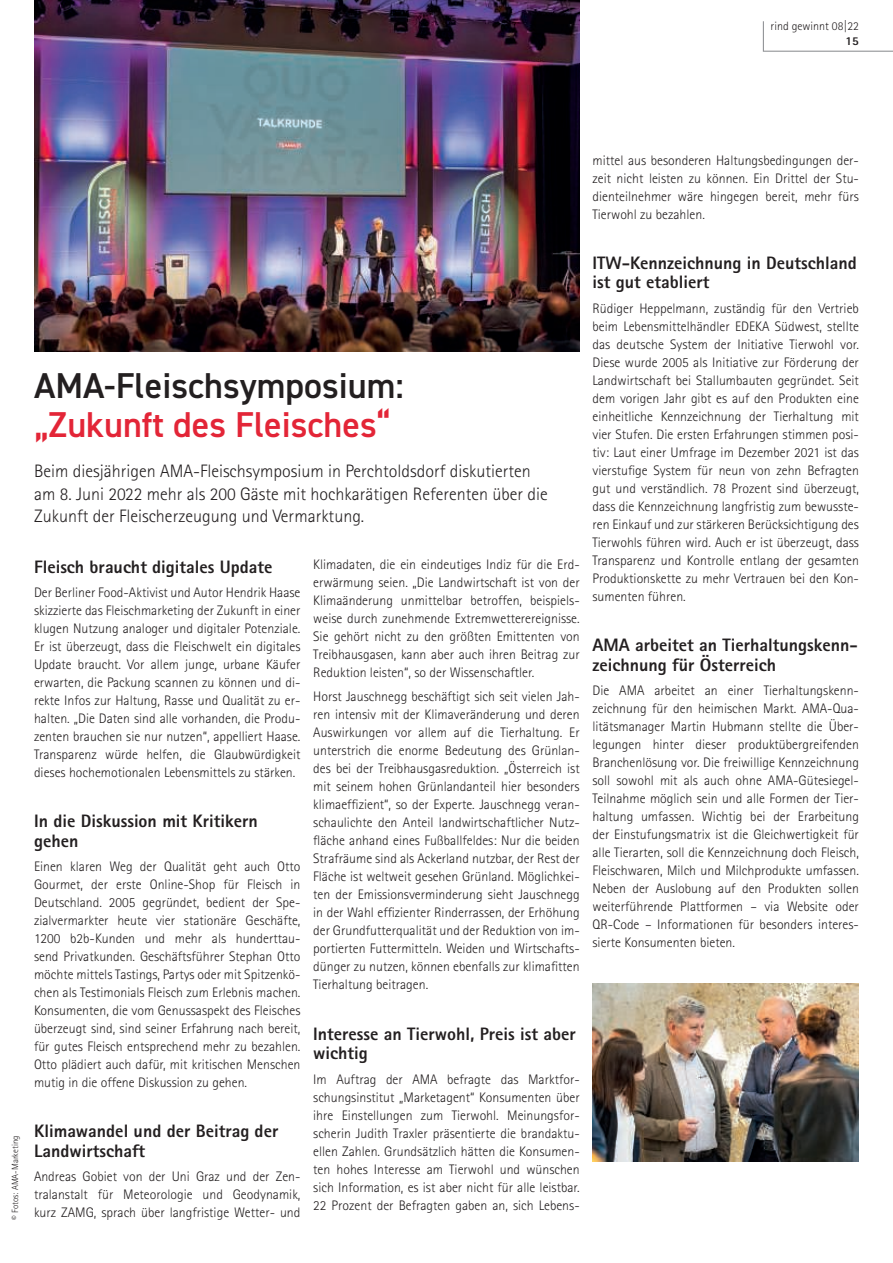
<style>
.page{position:relative;width:893px;height:1263px;background:#fff}
.page>*{position:absolute;margin:0;border:0;box-sizing:border-box;transform-origin:0 0}
.t1{font:600 36px "DIN2014";color:#231f20}
.t2{font:600 36px "DIN2014";color:#e32537}
.t3{font:800 18px/19.5px "AT Rotis Sans Serif";color:#231f20}
.t4{font:300 18px/22.5px "AT Rotis Sans Serif";color:#231f20}
.t5{font:300 13.8px/18px "AT Rotis Sans Serif";color:#231f20;text-align:justify}
.t6{font:300 12px "AT Rotis Sans Serif";color:#231f20}
.t7{font:800 12px "AT Rotis Sans Serif";color:#231f20}
.t8{font:300 9px "AT Rotis Sans Serif";color:#231f20}
</style>
<div class="page">
<svg style="left:762px;top:21px;width:131px;height:31px"></svg>
<img style="left:34px;top:0;width:546px;height:351px">
<img style="left:592px;top:984px;width:267px;height:177px">
<p class="t6" style="left:770px;top:20px;width:90px">rind gewinnt 08|22</p>
<p class="t7" style="left:846px;top:34px;width:15px">15</p>
<p class="t8" style="left:10px;top:1220px;width:86px;rotate:-90deg">© Fotos: AMA-Marketing</p>
<h1 class="t1" style="left:34px;top:369px;width:371px">AMA-Fleischsymposium:</h1>
<h1 class="t2" style="left:34px;top:408px;width:358px">„Zukunft des Fleisches“</h1>
<h2 class="t4" style="left:34px;top:460px;width:515px">Beim diesjährigen AMA-Fleischsymposium in Perchtoldsdorf diskutierten am 8. Juni 2022 mehr als 200 Gäste mit hochkarätigen Referenten über die<br>Zukunft der Fleischerzeugung und Vermarktung.</h2>
<h2 class="t3" style="left:34px;top:557px;width:240px">Fleisch braucht digitales Update</h2>
<p class="t5" style="left:34px;top:583px;width:268px">Der Berliner Food-Aktivist und Autor Hendrik Haase skizzierte das Fleischmarketing der Zukunft in einer klugen Nutzung analoger und digitaler Potenziale.<br>Er ist überzeugt, dass die Fleischwelt ein digitales Update braucht. Vor allem junge, urbane Käufer erwarten, die Packung scannen zu können und di&shy;rekte Infos zur Haltung, Rasse und Qualität zu er&shy;halten. „Die Daten sind alle vorhanden, die Produ&shy;zenten brauchen sie nur nutzen“, appelliert Haase.<br>Transparenz würde helfen, die Glaubwürdigkeit dieses hochemotionalen Lebensmittels zu stärken.</p>
<h2 class="t3" style="left:34px;top:811px;width:225px">In die Diskussion mit Kritikern gehen</h2>
<p class="t5" style="left:34px;top:858px;width:268px">Einen klaren Weg der Qualität geht auch Otto Gourmet, der erste Online-Shop für Fleisch in Deutschland. 2005 gegründet, bedient der Spe&shy;zialvermarkter heute vier stationäre Geschäfte, 1200 b2b-Kunden und mehr als hunderttau&shy;send Privatkunden. Geschäftsführer Stephan Otto möchte mittels Tastings, Partys oder mit Spitzenkö&shy;chen als Testimonials Fleisch zum Erlebnis machen.<br>Konsumenten, die vom Genussaspekt des Fleisches überzeugt sind, sind seiner Erfahrung nach bereit, für gutes Fleisch entsprechend mehr zu bezahlen.<br>Otto plädiert auch dafür, mit kritischen Menschen mutig in die offene Diskussion zu gehen.</p>
<h2 class="t3" style="left:34px;top:1121px;width:246px">Klimawandel und der Beitrag der<br>Landwirtschaft</h2>
<p class="t5" style="left:34px;top:1168px;width:268px">Andreas Gobiet von der Uni Graz und der Zen&shy;tralanstalt für Meteorologie und Geodynamik, kurz ZAMG, sprach über langfristige Wetter- und</p>
<p class="t5" style="left:313px;top:555px;width:268px">Klimadaten, die ein eindeutiges Indiz für die Erd&shy;erwärmung seien. „Die Landwirtschaft ist von der Klimaänderung unmittelbar betroffen, beispiels&shy;weise durch zunehmende Extremwetterereignisse.<br>Sie gehört nicht zu den größten Emittenten von Treibhausgasen, kann aber auch ihren Beitrag zur Reduktion leisten“, so der Wissenschaftler.</p>
<p class="t5" style="left:313px;top:688px;width:268px">Horst Jauschnegg beschäftigt sich seit vielen Jah&shy;ren intensiv mit der Klimaveränderung und deren Auswirkungen vor allem auf die Tierhaltung. Er unterstrich die enorme Bedeutung des Grünlan&shy;des bei der Treibhausgasreduktion. „Österreich ist mit seinem hohen Grünlandanteil hier besonders klimaeffizient“, so der Experte. Jauschnegg veran&shy;schaulichte den Anteil landwirtschaftlicher Nutz&shy;fläche anhand eines Fußballfeldes: Nur die beiden Strafräume sind als Ackerland nutzbar, der Rest der Fläche ist weltweit gesehen Grünland. Möglichkei&shy;ten der Emissionsverminderung sieht Jauschnegg in der Wahl effizienter Rinderrassen, der Erhöhung der Grundfutterqualität und der Reduktion von im&shy;portierten Futtermitteln. Weiden und Wirtschafts&shy;dünger zu nutzen, können ebenfalls zur klimafitten Tierhaltung beitragen.</p>
<h2 class="t3" style="left:313px;top:1024px;width:264px">Interesse an Tierwohl, Preis ist aber wichtig</h2>
<p class="t5" style="left:313px;top:1070px;width:268px">Im Auftrag der AMA befragte das Marktfor&shy;schungsinstitut „Marketagent“ Konsumenten über ihre Einstellungen zum Tierwohl. Meinungsfor&shy;scherin Judith Traxler präsentierte die brandaktu&shy;ellen Zahlen. Grundsätzlich hätten die Konsumen&shy;ten hohes Interesse am Tierwohl und wünschen sich Information, es ist aber nicht für alle leistbar.<br>22 Prozent der Befragten gaben an, sich Lebens-</p>
<p class="t5" style="left:592px;top:151px;width:268px">mittel aus besonderen Haltungsbedingungen der&shy;zeit nicht leisten zu können. Ein Drittel der Stu&shy;dienteilnehmer wäre hingegen bereit, mehr fürs Tierwohl zu bezahlen.</p>
<h2 class="t3" style="left:592px;top:253px;width:266px">ITW-Kennzeichnung in Deutschland ist gut etabliert</h2>
<p class="t5" style="left:592px;top:299px;width:268px">Rüdiger Heppelmann, zuständig für den Vertrieb beim Lebensmittelhändler EDEKA Südwest, stellte das deutsche System der Initiative Tierwohl vor.<br>Diese wurde 2005 als Initiative zur Förderung der Landwirtschaft bei Stallumbauten gegründet. Seit dem vorigen Jahr gibt es auf den Produkten eine einheitliche Kennzeichnung der Tierhaltung mit vier Stufen. Die ersten Erfahrungen stimmen posi&shy;tiv: Laut einer Umfrage im Dezember 2021 ist das vierstufige System für neun von zehn Befragten gut und verständlich. 78 Prozent sind überzeugt, dass die Kennzeichnung langfristig zum bewusste&shy;ren Einkauf und zur stärkeren Berücksichtigung des Tierwohls führen wird. Auch er ist überzeugt, dass Transparenz und Kontrolle entlang der gesamten Produktionskette zu mehr Vertrauen bei den Kon&shy;sumenten führen.</p>
<h2 class="t3" style="left:592px;top:635px;width:267px">AMA arbeitet an Tierhaltungskenn&shy;zeichnung für Österreich</h2>
<p class="t5" style="left:592px;top:682px;width:268px">Die AMA arbeitet an einer Tierhaltungskenn&shy;zeichnung für den heimischen Markt. AMA-Qua&shy;litätsmanager Martin Hubmann stellte die Über&shy;legungen hinter dieser produktübergreifenden Branchenlösung vor. Die freiwillige Kennzeichnung soll sowohl mit als auch ohne AMA-Gütesiegel-Teilnahme möglich sein und alle Formen der Tier&shy;haltung umfassen. Wichtig bei der Erarbeitung der Einstufungsmatrix ist die Gleichwertigkeit für alle Tierarten, soll die Kennzeichnung doch Fleisch, Fleischwaren, Milch und Milchprodukte umfassen.<br>Neben der Auslobung auf den Produkten sollen weiterführende Plattformen – via Website oder QR-Code – Informationen für besonders interes&shy;sierte Konsumenten bieten.</p>
</div>
